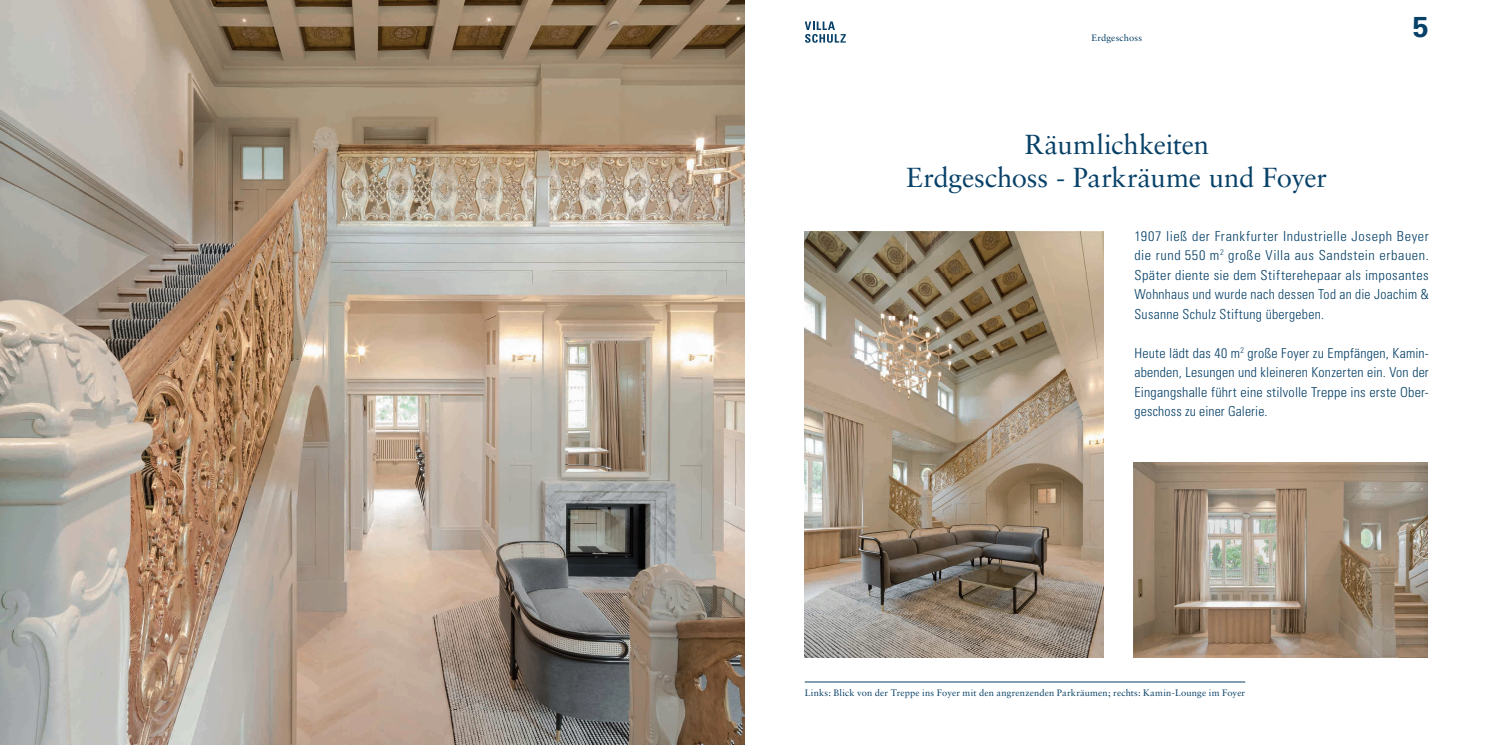
<style>
.page{position:relative;width:1489px;height:745px;background:#fff}
.page>*{position:absolute;margin:0;border:0;box-sizing:border-box;transform-origin:0 0}
.t1{font:700 28.75px "Univers LT Std";color:#084168}
.t2{font:27.5px/32.5px "Sabon LT Std";letter-spacing:-.01em;color:#084168;text-align:center}
.t3{font:300 condensed 13.75px/19.5px "Univers LT Std";letter-spacing:.02em;color:#084168;text-align:justify;scale:1.04 1}
.t4{font:300 condensed 13.75px/19.5px "Univers LT Std";letter-spacing:.02em;color:#084168;text-align:justify}
.t5{font:9.38px "Sabon LT Std";letter-spacing:.015em;color:#084168}
</style>
<div class="page">
<svg style="left:804px;top:21px;width:41px;height:22px"></svg>
<img style="left:1133px;top:462px;width:294px;height:195px">
<img style="left:804px;top:231px;width:299px;height:425px">
<img style="left:0;top:0;width:744px;height:744px">
<hr style="left:804px;top:681px;width:441px;height:1px;background:#084168">
<p class="t5" style="left:1091px;top:32px;width:52px">Erdgeschoss</p>
<h2 class="t2" style="left:906px;top:128px;width:422px">Räumlichkeiten<br>Erdgeschoss - Parkräume und Foyer</h2>
<h1 class="t1" style="left:1412px;top:10px;width:17px">5</h1>
<p class="t3" style="left:1134px;top:226px;width:284px">1907 ließ der Frankfurter Industrielle Joseph Beyer die rund 550 m<sup>2</sup> große Villa aus Sandstein erbauen.<br>Später diente sie dem Stifterehepaar als imposantes Wohnhaus und wurde nach dessen Tod an die Joachim &amp; Susanne Schulz Stiftung übergeben.</p>
<p class="t4" style="left:1134px;top:343px;width:296px">Heute lädt das 40 m<sup>2</sup> große Foyer zu Empfängen, Kamin&shy;abenden, Lesungen und kleineren Konzerten ein. Von der Eingangshalle führt eine stilvolle Treppe ins erste Ober&shy;geschoss zu einer Galerie.</p>
<p class="t5" style="left:804px;top:686px;width:442px">Links: Blick von der Treppe ins Foyer mit den angrenzenden Parkräumen; rechts: Kamin-Lounge im Foyer</p>
</div>
